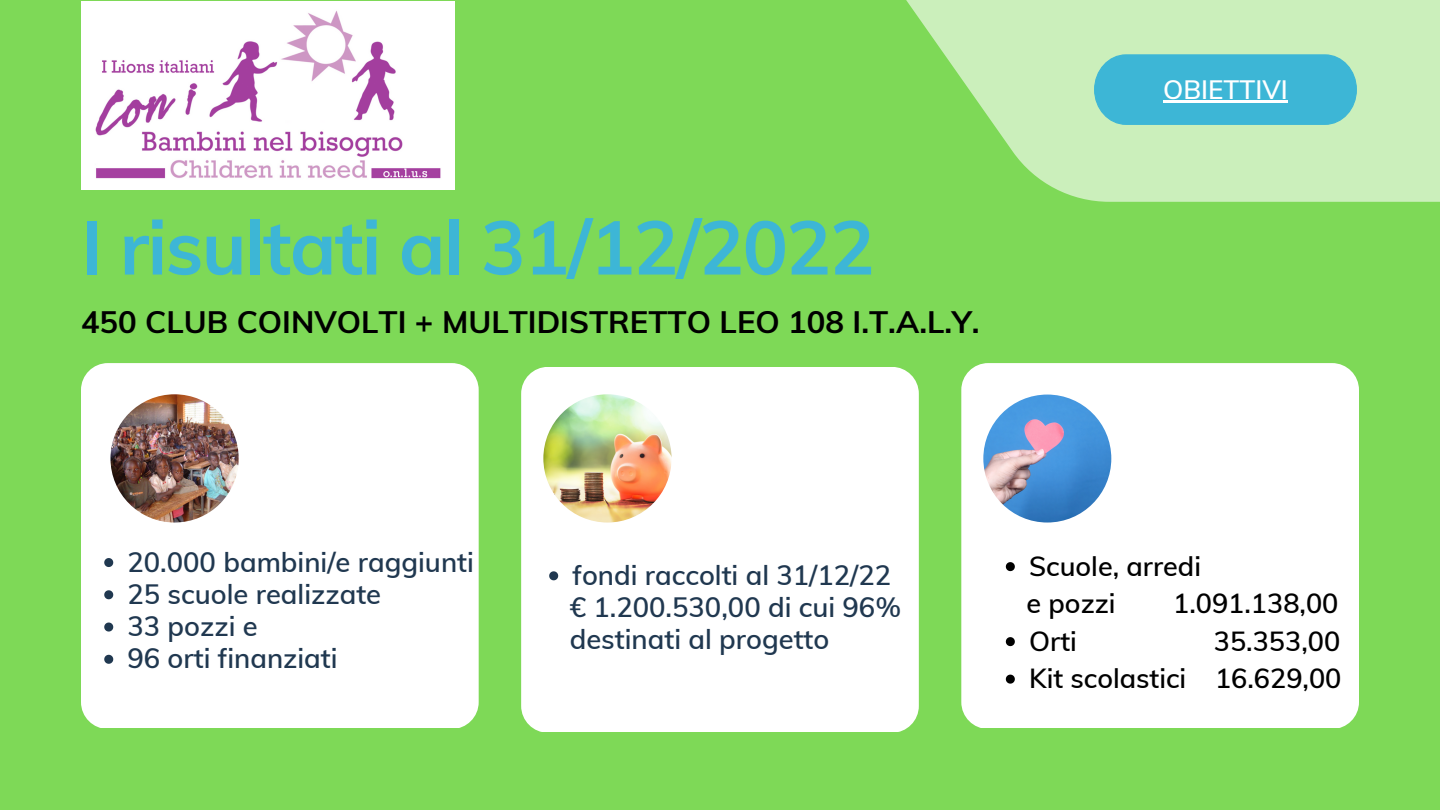
<style>
.page{position:relative;width:1440px;height:810px;background:#7ed957}
.page>*{position:absolute;margin:0;border:0;box-sizing:border-box;transform-origin:0 0}
.t1{font:700 75px "Muli";letter-spacing:-.02em;color:#3db6d6}
.t2{font:700 31px "Muli";color:#000}
.t3{font:600 27.3px/32.2px "Muli";color:#203850}
.t4{font:600 27px/37.5px "Muli";color:#000;text-align:right}
.t5{font:600 26px "Muli";color:#fff}
</style>
<div class="page">
<div style="left:81px;top:363px;width:397px;height:365px;background:#fff"></div>
<svg style="left:906px;top:0;width:534px;height:202px;fill:#cbefbb"></svg>
<div style="left:521px;top:367px;width:398px;height:364px;background:#fff"></div>
<div style="left:961px;top:363px;width:398px;height:365px;background:#fff"></div>
<svg style="left:1094px;top:54px;width:263px;height:71px;background:#45b9d4"></svg>
<hr style="left:1163px;top:100px;width:125px;height:3px;background:#fff">
<img style="left:81px;top:2px;width:373px;height:187px">
<img style="left:110px;top:394px;width:129px;height:129px;border-radius:50%">
<img style="left:543px;top:394px;width:129px;height:129px;border-radius:50%">
<img style="left:983px;top:395px;width:128px;height:128px;border-radius:50%">
<svg style="left:104px;top:558px;width:9px;height:9px"></svg>
<svg style="left:104px;top:590px;width:9px;height:9px"></svg>
<svg style="left:104px;top:623px;width:9px;height:9px"></svg>
<svg style="left:104px;top:655px;width:9px;height:9px"></svg>
<svg style="left:549px;top:571px;width:9px;height:9px"></svg>
<svg style="left:1006px;top:562px;width:9px;height:9px"></svg>
<svg style="left:1006px;top:637px;width:9px;height:9px"></svg>
<svg style="left:1006px;top:675px;width:9px;height:9px"></svg>
<h1 class="t1" style="left:81px;top:199px;width:795px">I risultati al 31/12/2022</h1>
<p class="t2" style="left:81px;top:302px;width:900px">450 CLUB COINVOLTI + MULTIDISTRETTO LEO 108 I.T.A.L.Y.</p>
<p class="t5" style="left:1163px;top:73px;width:126px">OBIETTIVI</p>
<p class="t3" style="left:127px;top:545px;width:348px">20.000 bambini/e raggiunti<br>25 scuole realizzate<br>33 pozzi e<br>96 orti finanziati</p>
<p class="t3" style="left:570px;top:558px;width:333px">fondi raccolti al 31/12/22 € 1.200.530,00 di cui 96% destinati al progetto</p>
<p class="t4" style="left:1029px;top:547px;width:173px">Scuole, arredi</p>
<p class="t4" style="left:1027px;top:584px;width:90px">e pozzi</p>
<p class="t4" style="left:1173px;top:584px;width:167px">1.091.138,00</p>
<p class="t4" style="left:1029px;top:622px;width:49px">Orti</p>
<p class="t4" style="left:1029px;top:622px;width:314px">35.353,00<br>Kit scolastici 16.629,00</p>
</div>
